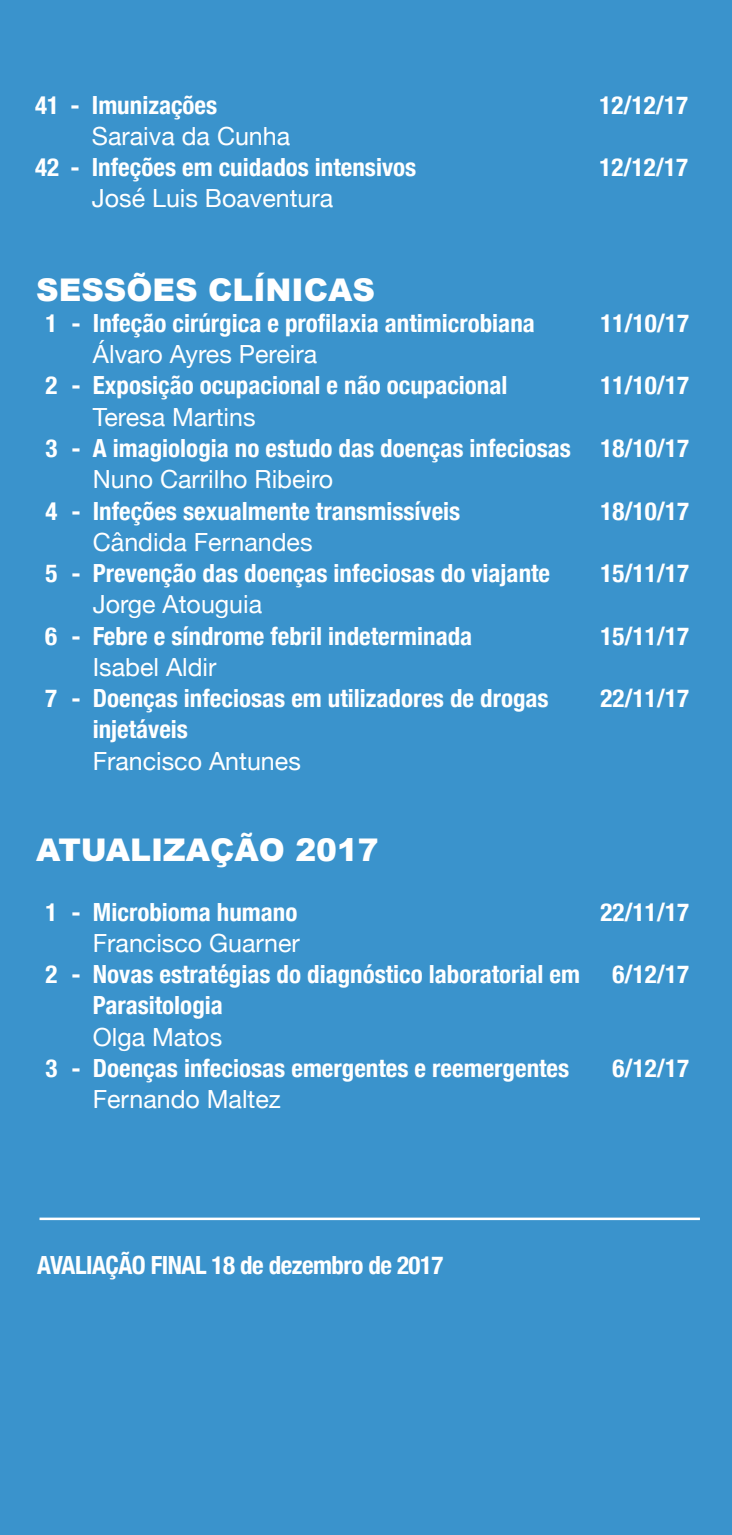
<style>
.page{position:relative;width:732px;height:1535px;background:#fff}
.page>*{position:absolute;margin:0;border:0;box-sizing:border-box;transform-origin:0 0}
.t1{font:900 31.25px "Arial";color:#fff}
.t2{font:700 condensed 25px "Helvetica Neue";color:#fff}
.t3{font:25px "Helvetica Neue";color:#fff}
.t4{font:700 condensed 25px "Helvetica Neue";letter-spacing:-.02em;color:#fff}
</style>
<div class="page">
<div style="left:0;top:0;width:731px;height:1534px;background:#3a93cc"></div>
<hr style="left:39px;top:1217px;width:660px;height:3px;background:#fff">
<p class="t2" style="left:35px;top:84px;width:184px">41 - Imunizações</p>
<p class="t2" style="left:599px;top:84px;width:90px">12/12/17</p>
<p class="t3" style="left:92px;top:118px;width:200px">Saraiva da Cunha</p>
<p class="t2" style="left:35px;top:146px;width:382px">42 - Infeções em cuidados intensivos</p>
<p class="t2" style="left:599px;top:146px;width:90px">12/12/17</p>
<p class="t3" style="left:92px;top:180px;width:243px">José Luis Boaventura</p>
<p class="t1" style="left:36px;top:267px;width:340px">SESSÕES CLÍNICAS</p>
<p class="t2" style="left:45px;top:302px;width:491px">1 - Infeção cirúrgica e profilaxia antimicrobiana</p>
<p class="t2" style="left:600px;top:302px;width:90px">11/10/17</p>
<p class="t3" style="left:93px;top:336px;width:226px">Álvaro Ayres Pereira</p>
<p class="t2" style="left:45px;top:365px;width:463px">2 - Exposição ocupacional e não ocupacional</p>
<p class="t2" style="left:600px;top:365px;width:90px">11/10/17</p>
<p class="t3" style="left:93px;top:399px;width:164px">Teresa Martins</p>
<p class="t2" style="left:45px;top:427px;width:645px">3 - A imagiologia no estudo das doenças infeciosas 18/10/17</p>
<p class="t3" style="left:93px;top:461px;width:242px">Nuno Carrilho Ribeiro</p>
<p class="t2" style="left:45px;top:490px;width:416px">4 - Infeções sexualmente transmissíveis</p>
<p class="t2" style="left:600px;top:490px;width:90px">18/10/17</p>
<p class="t3" style="left:93px;top:524px;width:221px">Cândida Fernandes</p>
<p class="t2" style="left:45px;top:552px;width:506px">5 - Prevenção das doenças infeciosas do viajante</p>
<p class="t2" style="left:600px;top:552px;width:90px">15/11/17</p>
<p class="t3" style="left:93px;top:586px;width:171px">Jorge Atouguia</p>
<p class="t2" style="left:45px;top:615px;width:428px">6 - Febre e síndrome febril indeterminada</p>
<p class="t2" style="left:600px;top:615px;width:90px">15/11/17</p>
<p class="t3" style="left:93px;top:649px;width:125px">Isabel Aldir</p>
<p class="t2" style="left:45px;top:677px;width:504px">7 - Doenças infeciosas em utilizadores de drogas</p>
<p class="t2" style="left:600px;top:677px;width:90px">22/11/17</p>
<p class="t2" style="left:93px;top:708px;width:97px">injetáveis</p>
<p class="t3" style="left:93px;top:742px;width:209px">Francisco Antunes</p>
<p class="t1" style="left:36px;top:827px;width:344px">ATUALIZAÇÃO 2017</p>
<p class="t2" style="left:45px;top:890px;width:253px">1 - Microbioma humano</p>
<p class="t2" style="left:600px;top:890px;width:90px">22/11/17</p>
<p class="t3" style="left:93px;top:924px;width:208px">Francisco Guarner</p>
<p class="t2" style="left:45px;top:953px;width:536px">2 - Novas estratégias do diagnóstico laboratorial em</p>
<p class="t2" style="left:612px;top:953px;width:78px">6/12/17</p>
<p class="t2" style="left:93px;top:984px;width:131px">Parasitologia</p>
<p class="t3" style="left:93px;top:1018px;width:131px">Olga Matos</p>
<p class="t2" style="left:45px;top:1047px;width:525px">3 - Doenças infeciosas emergentes e reemergentes</p>
<p class="t2" style="left:612px;top:1047px;width:78px">6/12/17</p>
<p class="t3" style="left:93px;top:1081px;width:189px">Fernando Maltez</p>
<p class="t4" style="left:37px;top:1244px;width:408px">AVALIAÇÃO FINAL 18 de dezembro de 2017</p>
</div>
